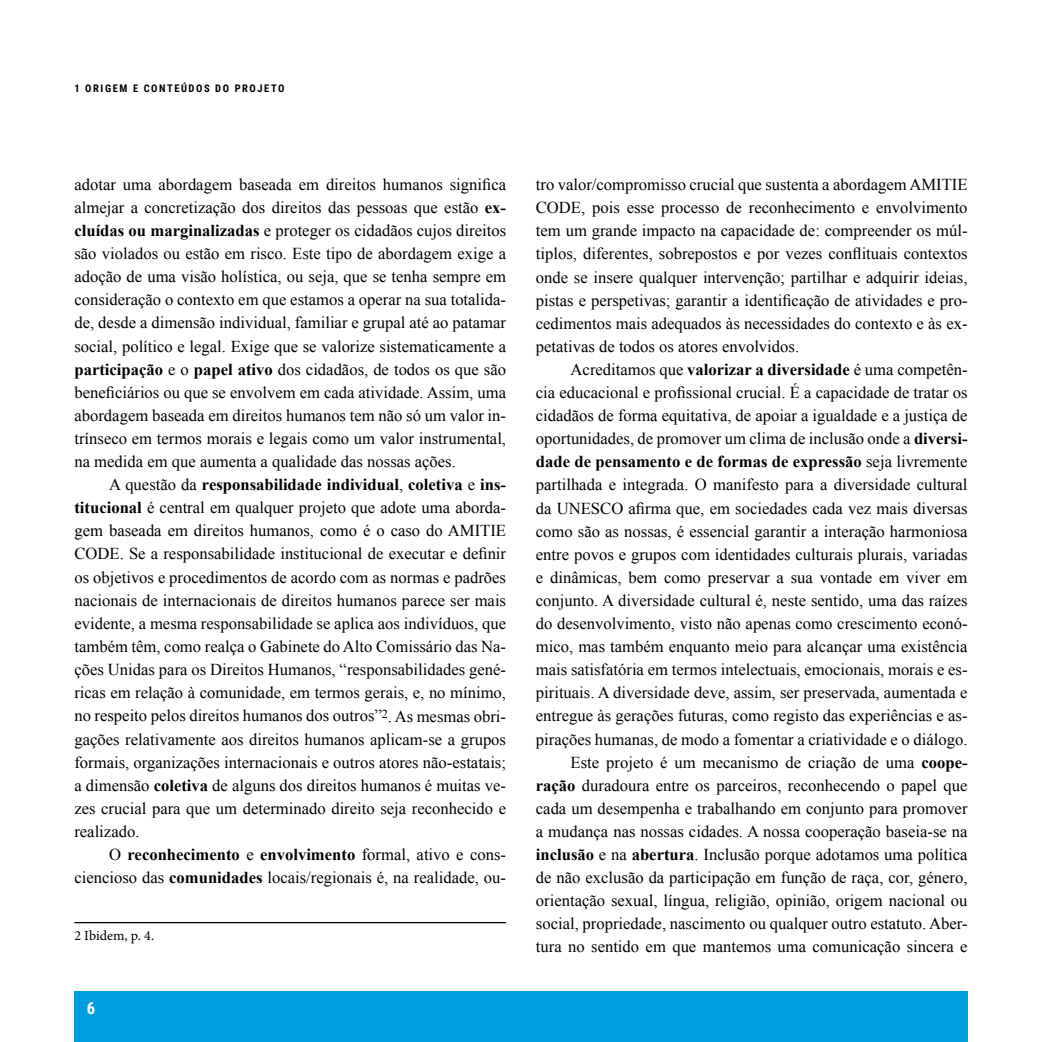
<style>
.page{position:relative;width:1042px;height:1042px;background:#fff}
.page>*{position:absolute;margin:0;border:0;box-sizing:border-box;transform-origin:0 0}
.t1{font:16.62px/23.1px "Times New Roman";color:#000;text-align:justify}
.t2{font:700 16.62px "Roboto Condensed";color:#fff}
.t3{font:14px "Minion Pro";color:#000}
.t4{font:700 10.5px "Roboto Condensed";letter-spacing:.15em;color:#000}
.s1{font-weight:700}
</style>
<div class="page">
<div style="left:74px;top:991px;width:893px;height:51px;background:#009ee0"></div>
<hr style="left:74px;top:922px;width:432px;height:1px;background:#000">
<p class="t4" style="left:74px;top:81px;width:212px">1 ORIGEM E CONTEÚDOS DO PROJETO</p>
<p class="t1" style="left:74px;top:172px;width:433px">adotar uma abordagem baseada em direitos humanos significa almejar a concretização dos direitos das pessoas que estão <span class="s1">ex&shy;cluídas ou marginalizadas</span> e proteger os cidadãos cujos direitos são violados ou estão em risco. Este tipo de abordagem exige a adoção de uma visão holística, ou seja, que se tenha sempre em consideração o contexto em que estamos a operar na sua totalida&shy;de, desde a dimensão individual, familiar e grupal até ao patamar social, político e legal. Exige que se valorize sistematicamente a <span class="s1">participação</span> e o <span class="s1">papel ativo</span> dos cidadãos, de todos os que são beneficiários ou que se envolvem em cada atividade. Assim, uma abordagem baseada em direitos humanos tem não só um valor in&shy;trínseco em termos morais e legais como um valor instrumental, na medida em que aumenta a qualidade das nossas ações.</p>
<p class="t1" style="left:74px;top:473px;width:433px;text-indent:35px">A questão da <span class="s1">responsabilidade individual</span>, <span class="s1">coletiva</span> e <span class="s1">ins&shy;titucional</span> é central em qualquer projeto que adote uma aborda&shy;gem baseada em direitos humanos, como é o caso do AMITIE CODE. Se a responsabilidade institucional de executar e definir os objetivos e procedimentos de acordo com as normas e padrões nacionais de internacionais de direitos humanos parece ser mais evidente, a mesma responsabilidade se aplica aos indivíduos, que também têm, como realça o Gabinete do Alto Comissário das Na&shy;ções Unidas para os Direitos Humanos, “responsabilidades gené&shy;ricas em relação à comunidade, em termos gerais, e, no mínimo, no respeito pelos direitos humanos dos outros”<sup>2</sup>. As mesmas obri&shy;gações relativamente aos direitos humanos aplicam-se a grupos formais, organizações internacionais e outros atores não-estatais; a dimensão <span class="s1">coletiva</span> de alguns dos direitos humanos é muitas ve&shy;zes crucial para que um determinado direito seja reconhecido e realizado.</p>
<p class="t1" style="left:74px;top:843px;width:433px;text-align:right">O <span class="s1">reconhecimento</span> e <span class="s1">envolvimento</span> formal, ativo e cons&shy;ciencioso das <span class="s1">comunidades</span> locais/regionais é, na realidade, ou-</p>
<p class="t3" style="left:74px;top:926px;width:81px">2 Ibidem, p. 4.</p>
<p class="t2" style="left:87px;top:996px;width:10px">6</p>
<p class="t1" style="left:536px;top:173px;width:433px">tro valor/compromisso crucial que sustenta a abordagem AMITIE CODE, pois esse processo de reconhecimento e envolvimento tem um grande impacto na capacidade de: compreender os múl&shy;tiplos, diferentes, sobrepostos e por vezes conflituais contextos onde se insere qualquer intervenção; partilhar e adquirir ideias, pistas e perspetivas; garantir a identificação de atividades e pro&shy;cedimentos mais adequados às necessidades do contexto e às ex&shy;petativas de todos os atores envolvidos.</p>
<p class="t1" style="left:536px;top:357px;width:433px;text-align:right">Acreditamos que <span class="s1">valorizar a diversidade</span> é uma competên-<br>cia educacional e profissional crucial. É a capacidade de tratar os cidadãos de forma equitativa, de apoiar a igualdade e a justiça de oportunidades, de promover um clima de inclusão onde a <span class="s1">diversi&shy;dade de pensamento e de formas de expressão</span> seja livremente partilhada e integrada. O manifesto para a diversidade cultural da UNESCO afirma que, em sociedades cada vez mais diversas como são as nossas, é essencial garantir a interação harmoniosa entre povos e grupos com identidades culturais plurais, variadas e dinâmicas, bem como preservar a sua vontade em viver em conjunto. A diversidade cultural é, neste sentido, uma das raízes do desenvolvimento, visto não apenas como crescimento econó&shy;mico, mas também enquanto meio para alcançar uma existência mais satisfatória em termos intelectuais, emocionais, morais e es&shy;pirituais. A diversidade deve, assim, ser preservada, aumentada e entregue às gerações futuras, como registo das experiências e as&shy;pirações humanas, de modo a fomentar a criatividade e o diálogo.<br>Este projeto é um mecanismo de criação de uma <span class="s1">coope&shy;ração</span> duradoura entre os parceiros, reconhecendo o papel que cada um desempenha e trabalhando em conjunto para promover a mudança nas nossas cidades. A nossa cooperação baseia-se na <span class="s1">inclusão</span> e na <span class="s1">abertura</span>. Inclusão porque adotamos uma política de não exclusão da participação em função de raça, cor, género, orientação sexual, língua, religião, opinião, origem nacional ou social, propriedade, nascimento ou qualquer outro estatuto. Aber&shy;tura no sentido em que mantemos uma comunicação sincera e</p>
</div>
